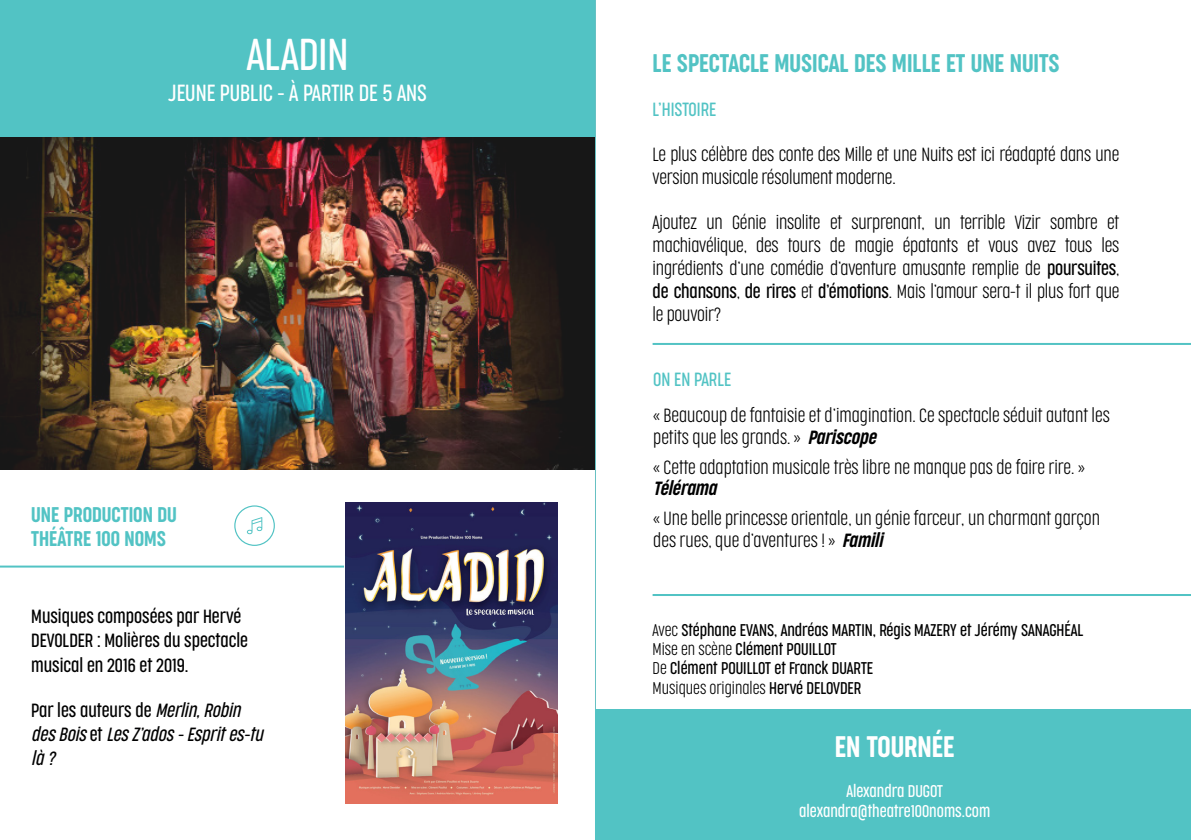
<style>
.page{position:relative;width:1191px;height:840px;background:#fff}
.page>*{position:absolute;margin:0;border:0;box-sizing:border-box;transform-origin:0 0}
.t1{font:300 42px "Cocogoose Compressed";color:#fff}
.t2{font:300 28px "Cocogoose Compressed";color:#fff}
.t3{font:300 24px "Cocogoose Compressed";color:#52c3c4}
.t4{font:300 22px "Cocogoose Compressed";color:#fff}
.t5{font:300 20px/24px "Cocogoose Compressed";color:#52c3c4}
.t6{font:200 18px/23px "Cocogoose Compressed";color:#000001}
.t7{font:300 18px/24px "Cocogoose Compressed";color:#000001}
.t8{font:italic 300 18px/24px "Cocogoose Compressed";color:#000001}
.t9{font:300 18px "Cocogoose Compressed";color:#52c3c4}
.t10{font:18px "Cocogoose Compressed Sem Lt Ita";color:#000001}
.t11{font:300 16px "Cocogoose Compressed";color:#000001}
.t12{font:300 16px "Cocogoose Compressed";color:#fff}
.t13{font:200 16px "Cocogoose Compressed";color:#000001}
.s1{font-style:normal}
.s2{font-weight:300}
.s3{font-family:"Cocogoose Compressed Sem Lt Ita";font-weight:400}
.s4{font-weight:200}
</style>
<div class="page">
<img style="left:0;top:137px;width:595px;height:332px">
<div style="left:0;top:0;width:595px;height:137px;background:#52c3c4"></div>
<hr style="left:0;top:565px;width:344px;height:2px;background:#52c3c4">
<img style="left:345px;top:502px;width:212px;height:300px">
<hr style="left:652px;top:343px;width:539px;height:2px;background:#52c3c4">
<hr style="left:652px;top:593px;width:539px;height:2px;background:#52c3c4">
<hr style="left:595px;top:0;width:1px;height:839px;background:#67c1c3">
<svg style="left:234px;top:505px;width:41px;height:40px"></svg>
<div style="left:595px;top:708px;width:596px;height:130px;background:#52c3c4"></div>
<p class="t1" style="left:247px;top:27px;width:103px">ALADIN</p>
<p class="t4" style="left:168px;top:79px;width:260px">JEUNE PUBLIC - À PARTIR DE 5 ANS</p>
<p class="t5" style="left:31px;top:502px;width:147px">UNE PRODUCTION DU<br>THÉÂTRE 100 NOMS</p>
<p class="t7" style="left:31px;top:604px;width:218px">Musiques composées par Hervé<br>DEVOLDER : Molières du spectacle musical en 2016 et 2019.</p>
<p class="t8" style="left:31px;top:698px;width:233px"><span class="s1">Par les auteurs de</span> Merlin, Robin des Bois <span class="s1">et</span> Les Z’ados - Esprit es-tu là ?</p>
<p class="t3" style="left:652px;top:47px;width:408px">LE SPECTACLE MUSICAL DES MILLE ET UNE NUITS</p>
<p class="t9" style="left:652px;top:98px;width:65px">L’HISTOIRE</p>
<p class="t6" style="left:652px;top:142px;width:468px">Le plus célèbre des conte des Mille et une Nuits est ici réadapté dans une version musicale résolument moderne.</p>
<p class="t6" style="left:652px;top:210px;width:468px;text-align:justify">Ajoutez un Génie insolite et surprenant, un terrible Vizir sombre et machiavélique, des tours de magie épatants et vous avez tous les ingrédients d’une comédie d’aventure amusante remplie de <span class="s2">poursuites</span>, <span class="s2">de chansons</span>, <span class="s2">de rires</span> et <span class="s2">d’émotions</span>. Mais l’amour sera-t il plus fort que le pouvoir?</p>
<p class="t9" style="left:653px;top:367px;width:79px">ON EN PARLE</p>
<p class="t6" style="left:653px;top:404px;width:458px;line-height:21.6px">« Beaucoup de fantaisie et d’imagination. Ce spectacle séduit autant les petits que les grands. » <span class="s3">Pariscope</span></p>
<p class="t6" style="left:653px;top:455px;width:433px">« Cette adaptation musicale très libre ne manque pas de faire rire. »</p>
<p class="t10" style="left:653px;top:476px;width:65px">Télérama</p>
<p class="t6" style="left:653px;top:507px;width:448px;line-height:21.6px">« Une belle princesse orientale, un génie farceur, un charmant garçon des rues, que d’aventures ! » <span class="s3">Famili</span></p>
<p class="t11" style="left:652px;top:619px;width:432px"><span class="s4">Avec</span> Stéphane EVANS, Andréas MARTIN, Régis MAZERY et Jérémy SANAGHÉAL</p>
<p class="t11" style="left:652px;top:638px;width:185px"><span class="s4">Mise en scène</span> Clément POUILLOT</p>
<p class="t11" style="left:652px;top:657px;width:222px"><span class="s4">De</span> Clément POUILLOT et Franck DUARTE</p>
<p class="t13" style="left:652px;top:676px;width:210px">Musiques originales <span class="s2">Hervé DELOVDER</span></p>
<p class="t2" style="left:834px;top:727px;width:121px">EN TOURNÉE</p>
<p class="t12" style="left:846px;top:780px;width:98px">Alexandra DUGOT</p>
<p class="t12" style="left:799px;top:799px;width:192px">alexandra@theatre100noms.com</p>
</div>
